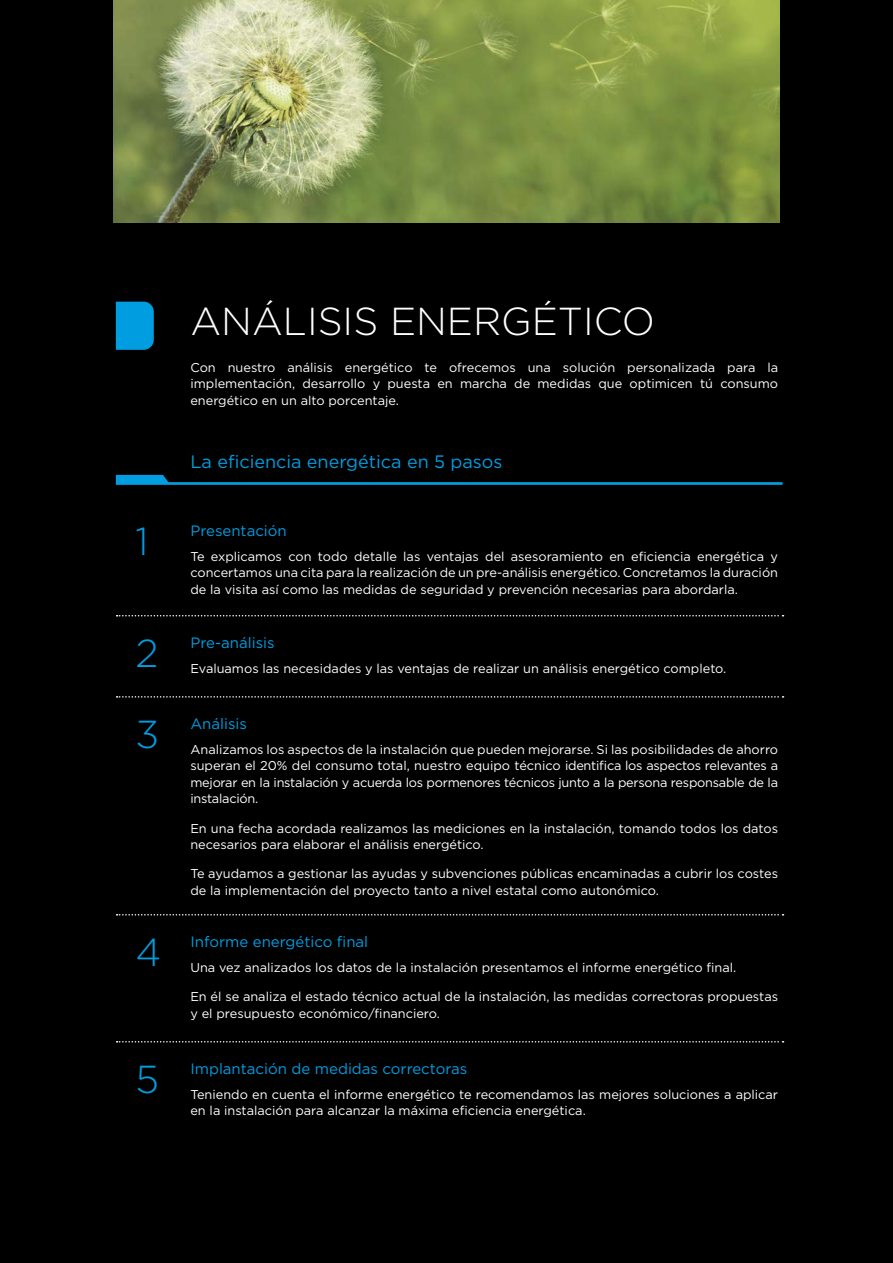
<style>
.page{position:relative;width:893px;height:1263px;background:#000}
.page>*{position:absolute;margin:0;border:0;box-sizing:border-box;transform-origin:0 0}
.t1{font:300 39px "Gotham";color:#fff}
.t2{font:300 39px "Gotham";color:#009de0}
.t3{font:18px "Gotham";color:#009de0}
.t4{font:15px "Gotham";color:#009de0}
.t5{font:12.75px/16.5px "Gotham";color:#fff}
</style>
<div class="page">
<img style="left:114px;top:0;width:665px;height:223px">
<svg style="left:116px;top:475px;width:666px;height:10px"></svg>
<div style="left:116px;top:302px;width:38px;height:48px;background:#009de0"></div>
<svg style="left:117px;top:615px;width:666px;height:1px"></svg>
<svg style="left:117px;top:696px;width:666px;height:2px"></svg>
<svg style="left:117px;top:914px;width:666px;height:1px"></svg>
<svg style="left:117px;top:1041px;width:666px;height:1px"></svg>
<h1 class="t2" style="left:135px;top:517px;width:15px">1</h1>
<h1 class="t2" style="left:135px;top:628px;width:25px">2</h1>
<h1 class="t2" style="left:135px;top:709px;width:25px">3</h1>
<h1 class="t2" style="left:135px;top:927px;width:27px">4</h1>
<h1 class="t2" style="left:135px;top:1054px;width:25px">5</h1>
<h1 class="t1" style="left:190px;top:297px;width:466px">ANÁLISIS ENERGÉTICO</h1>
<p class="t5" style="left:190px;top:359px;width:589px;text-align:justify">Con nuestro análisis energético te ofrecemos una solución personalizada para la implementación, desarrollo y puesta en marcha de medidas que optimicen tú consumo energético en un alto porcentaje.</p>
<h2 class="t3" style="left:190px;top:450px;width:314px">La eficiencia energética en 5 pasos</h2>
<p class="t4" style="left:190px;top:521px;width:98px">Presentación</p>
<p class="t5" style="left:190px;top:548px;width:589px;text-align:justify">Te explicamos con todo detalle las ventajas del asesoramiento en eficiencia energética y concertamos una cita para la realización de un pre-análisis energético. Concretamos la duración de la visita así como las medidas de seguridad y prevención necesarias para abordarla.</p>
<p class="t4" style="left:190px;top:633px;width:86px">Pre-análisis</p>
<p class="t5" style="left:190px;top:660px;width:537px">Evaluamos las necesidades y las ventajas de realizar un análisis energético completo.</p>
<p class="t4" style="left:190px;top:714px;width:58px">Análisis</p>
<p class="t5" style="left:190px;top:741px;width:589px;text-align:justify">Analizamos los aspectos de la instalación que pueden mejorarse. Si las posibilidades de ahorro superan el 20% del consumo total, nuestro equipo técnico identifica los aspectos relevantes a mejorar en la instalación y acuerda los pormenores técnicos junto a la persona responsable de la instalación.</p>
<p class="t5" style="left:190px;top:819px;width:589px">En una fecha acordada realizamos las mediciones en la instalación, tomando todos los datos necesarios para elaborar el análisis energético.</p>
<p class="t5" style="left:190px;top:865px;width:589px">Te ayudamos a gestionar las ayudas y subvenciones públicas encaminadas a cubrir los costes de la implementación del proyecto tanto a nivel estatal como autonómico.</p>
<p class="t4" style="left:190px;top:932px;width:179px">Informe energético final</p>
<p class="t5" style="left:190px;top:959px;width:547px">Una vez analizados los datos de la instalación presentamos el informe energético final.</p>
<p class="t5" style="left:190px;top:988px;width:589px">En él se analiza el estado técnico actual de la instalación, las medidas correctoras propuestas y el presupuesto económico/financiero.</p>
<p class="t4" style="left:190px;top:1059px;width:278px">Implantación de medidas correctoras</p>
<p class="t5" style="left:190px;top:1086px;width:589px">Teniendo en cuenta el informe energético te recomendamos las mejores soluciones a aplicar en la instalación para alcanzar la máxima eficiencia energética.</p>
</div>
